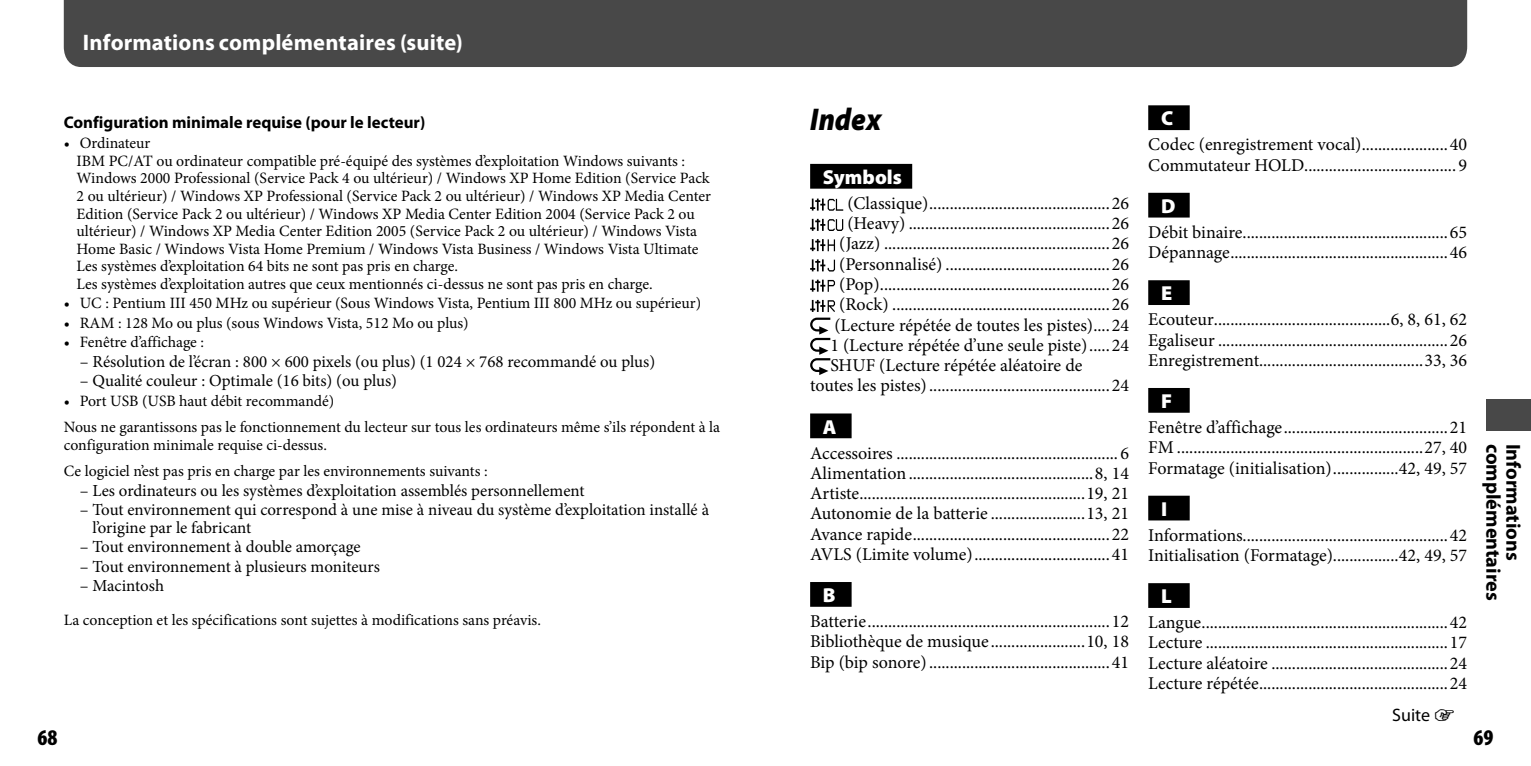
<style>
.page{position:relative;width:1531px;height:766px;background:#fff}
.page>*{position:absolute;margin:0;border:0;box-sizing:border-box;transform-origin:0 0}
.t1{font:italic 900 31.5px "Myriad Pro";letter-spacing:.005em;color:#000;scale:.9 1}
.t2{font:700 22.5px "Myriad Pro";letter-spacing:.005em;color:#fff}
.t3{font:900 condensed 22.5px "Myriad Pro";color:#000}
.t4{font:700 20.25px "Myriad Pro";color:#000}
.t5{font:900 20.25px "Myriad Pro";color:#fff}
.t6{font:18px/20.2px "Minion Pro";color:#000;text-align:justify}
.t7{font:18px "Myriad Pro";color:#000}
.t8{font:16.88px/17.6px "Minion Pro";letter-spacing:-.005em;color:#000}
.t9{font:700 16.88px "Myriad Pro";color:#000}
.t10{font:15.75px/17.6px "Minion Pro";color:#000}
</style>
<div class="page">
<div style="left:64px;top:0;width:1403px;height:67px;background:#484848"></div>
<div style="left:810px;top:164px;width:102px;height:25px;background:#000"></div>
<div style="left:810px;top:413px;width:41px;height:25px;background:#000"></div>
<div style="left:810px;top:582px;width:41px;height:24px;background:#000"></div>
<svg style="left:810px;top:198px;width:33px;height:13px"></svg>
<svg style="left:810px;top:219px;width:33px;height:12px"></svg>
<svg style="left:810px;top:239px;width:25px;height:12px"></svg>
<svg style="left:810px;top:259px;width:25px;height:12px"></svg>
<svg style="left:810px;top:279px;width:25px;height:13px"></svg>
<svg style="left:810px;top:300px;width:25px;height:75px"></svg>
<div style="left:1148px;top:105px;width:41px;height:25px;background:#000"></div>
<div style="left:1148px;top:193px;width:41px;height:24px;background:#000"></div>
<div style="left:1148px;top:280px;width:41px;height:25px;background:#000"></div>
<div style="left:1148px;top:388px;width:41px;height:24px;background:#000"></div>
<div style="left:1148px;top:495px;width:41px;height:25px;background:#000"></div>
<div style="left:1148px;top:583px;width:41px;height:24px;background:#000"></div>
<div style="left:1486px;top:399px;width:45px;height:32px;background:#484848"></div>
<p class="t2" style="left:83px;top:28px;width:381px">Informations complémentaires (suite)</p>
<p class="t9" style="left:64px;top:111px;width:363px">Configuration minimale requise (pour le lecteur)</p>
<p class="t10" style="left:77px;top:134px;width:636px;text-indent:-13px">• Ordinateur<br>IBM PC/AT ou ordinateur compatible pré-équipé des systèmes d’exploitation Windows suivants :<br>Windows 2000 Professional (Service Pack 4 ou ultérieur) / Windows XP Home Edition (Service Pack 2 ou ultérieur) / Windows XP Professional (Service Pack 2 ou ultérieur) / Windows XP Media Center Edition (Service Pack 2 ou ultérieur) / Windows XP Media Center Edition 2004 (Service Pack 2 ou ultérieur) / Windows XP Media Center Edition 2005 (Service Pack 2 ou ultérieur) / Windows Vista Home Basic / Windows Vista Home Premium / Windows Vista Business / Windows Vista Ultimate Les systèmes d’exploitation 64 bits ne sont pas pris en charge.<br>Les systèmes d’exploitation autres que ceux mentionnés ci-dessus ne sont pas pris en charge.</p>
<p class="t10" style="left:64px;top:294px;width:639px">• UC : Pentium III 450 MHz ou supérieur (Sous Windows Vista, Pentium III 800 MHz ou supérieur)</p>
<p class="t10" style="left:64px;top:314px;width:406px">• RAM : 128 Mo ou plus (sous Windows Vista, 512 Mo ou plus)</p>
<p class="t10" style="left:64px;top:333px;width:142px">• Fenêtre d’affichage :</p>
<p class="t8" style="left:80px;top:352px;width:577px">– Résolution de l’écran : 800 × 600 pixels (ou plus) (1 024 × 768 recommandé ou plus)</p>
<p class="t8" style="left:80px;top:372px;width:319px">– Qualité couleur : Optimale (16 bits) (ou plus)</p>
<p class="t10" style="left:64px;top:387px;width:658px;line-height:26.6px">• Port USB (USB haut débit recommandé)<br>Nous ne garantissons pas le fonctionnement du lecteur sur tous les ordinateurs même s’ils répondent à la</p>
<p class="t10" style="left:64px;top:431px;width:425px;line-height:26.6px">configuration minimale requise ci-dessus.<br>Ce logiciel n’est pas pris en charge par les environnements suivants :</p>
<p class="t8" style="left:80px;top:481px;width:506px">– Les ordinateurs ou les systèmes d’exploitation assemblés personnellement</p>
<p class="t8" style="left:92px;top:501px;width:618px;text-indent:-13px">– Tout environnement qui correspond à une mise à niveau du système d’exploitation installé à l’origine par le fabricant</p>
<p class="t8" style="left:80px;top:538px;width:282px">– Tout environnement à double amorçage</p>
<p class="t8" style="left:80px;top:557px;width:302px">– Tout environnement à plusieurs moniteurs</p>
<p class="t8" style="left:80px;top:577px;width:86px">– Macintosh</p>
<p class="t10" style="left:64px;top:611px;width:479px">La conception et les spécifications sont sujettes à modifications sans préavis.</p>
<h1 class="t1" style="left:810px;top:98px;width:80px">Index</h1>
<p class="t5" style="left:823px;top:163px;width:81px">Symbols</p>
<p class="t6" style="left:847px;top:193px;width:283px">(Classique)............................................26</p>
<p class="t6" style="left:847px;top:213px;width:283px">(Heavy) .................................................26</p>
<p class="t6" style="left:839px;top:233px;width:291px">(Jazz) .......................................................26</p>
<p class="t6" style="left:839px;top:254px;width:291px">(Personnalisé) ........................................26</p>
<p class="t6" style="left:839px;top:274px;width:291px">(Pop)........................................................26</p>
<p class="t6" style="left:839px;top:294px;width:291px">(Rock) .....................................................26</p>
<p class="t6" style="left:834px;top:314px;width:296px">(Lecture répétée de toutes les pistes)....24</p>
<p class="t6" style="left:830px;top:335px;width:300px">1 (Lecture répétée d’une seule piste).....24</p>
<p class="t6" style="left:830px;top:355px;width:254px">SHUF (Lecture répétée aléatoire de</p>
<p class="t6" style="left:810px;top:375px;width:320px">toutes les pistes)............................................24</p>
<p class="t5" style="left:823px;top:413px;width:15px">A</p>
<p class="t6" style="left:810px;top:442px;width:320px">Accessoires ...................................................... 6<br>Alimentation.............................................8, 14<br>Artiste.......................................................19, 21<br>Autonomie de la batterie .......................13, 21<br>Avance rapide................................................22<br>AVLS (Limite volume).................................41</p>
<p class="t5" style="left:823px;top:581px;width:14px">B</p>
<p class="t6" style="left:810px;top:611px;width:320px">Batterie...........................................................12<br>Bibliothèque de musique .......................10, 18<br>Bip (bip sonore)............................................41</p>
<p class="t5" style="left:1161px;top:105px;width:14px">C</p>
<p class="t6" style="left:1148px;top:134px;width:320px">Codec (enregistrement vocal).....................40<br>Commutateur HOLD..................................... 9</p>
<p class="t5" style="left:1161px;top:192px;width:16px">D</p>
<p class="t6" style="left:1148px;top:222px;width:320px">Débit binaire..................................................65<br>Dépannage.....................................................46</p>
<p class="t5" style="left:1161px;top:280px;width:13px">E</p>
<p class="t6" style="left:1148px;top:309px;width:320px">Ecouteur...........................................6, 8, 61, 62<br>Egaliseur ........................................................26<br>Enregistrement........................................33, 36</p>
<p class="t5" style="left:1161px;top:387px;width:13px">F</p>
<p class="t6" style="left:1148px;top:417px;width:320px">Fenêtre d’affichage........................................21<br>FM ............................................................27, 40<br>Formatage (initialisation)................42, 49, 57</p>
<p class="t5" style="left:1161px;top:495px;width:8px">I</p>
<p class="t6" style="left:1148px;top:525px;width:320px">Informations..................................................42<br>Initialisation (Formatage)................42, 49, 57</p>
<p class="t5" style="left:1161px;top:582px;width:12px">L</p>
<p class="t6" style="left:1148px;top:612px;width:320px">Langue............................................................42<br>Lecture ...........................................................17<br>Lecture aléatoire ...........................................24<br>Lecture répétée..............................................24</p>
<p class="t7" style="left:1392px;top:703px;width:39px">Suite</p>
<p class="t4" style="left:1506px;top:443px;width:158px;rotate:90deg">complémentaires</p>
<p class="t4" style="left:1526px;top:443px;width:119px;rotate:90deg">Informations</p>
<p class="t3" style="left:37px;top:722px;width:21px">68</p>
<p class="t3" style="left:1473px;top:722px;width:21px">69</p>
</div>
